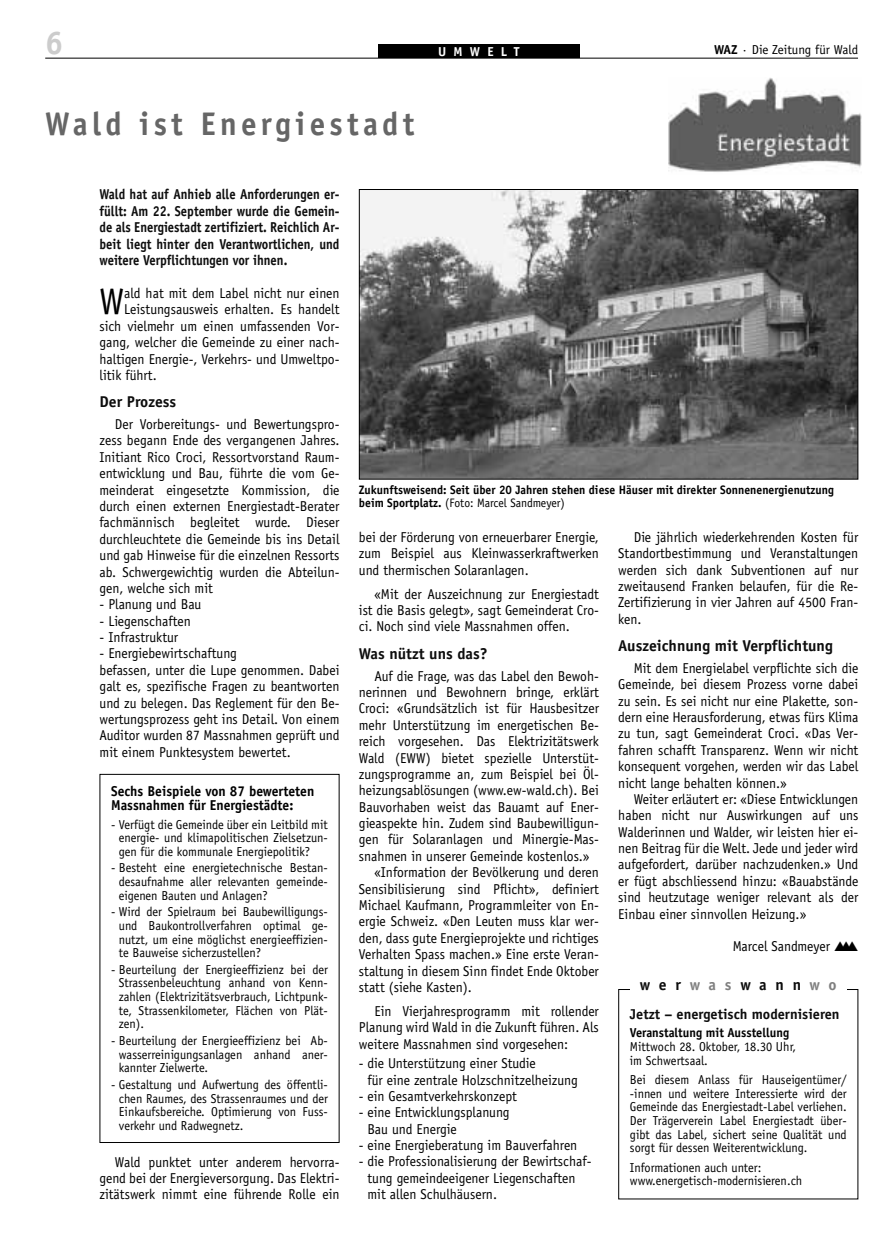
<style>
.page{position:relative;width:893px;height:1253px;background:#fff}
.page>*{position:absolute;margin:0;border:0;box-sizing:border-box;transform-origin:0 0}
.t1{font:36.9px "Officina Sans";color:#000;scale:.95 1}
.t2{font:700 32.7px "Officina Sans";letter-spacing:.14em;color:#666;scale:.95 1}
.t3{font:700 32.7px "Officina Sans";color:#ccc}
.t4{font:700 15.75px "Officina Sans";color:#0d0d0d}
.t5{font:700 15.75px "Officina Sans";letter-spacing:.555em;color:#0d0d0d}
.t6{font:14.4px/16.4px "Officina Sans";color:#000;text-align:justify;scale:.95 1}
.t7{font:700 14.4px/16.4px "Officina Sans";color:#0d0d0d;text-align:justify;scale:.88 1}
.t8{font:700 14.4px/14.4px "Officina Sans";color:#000;scale:.95 1}
.t9{font:700 14.4px "Officina Sans";color:#0d0d0d}
.t10{font:12.9px/13.6px "Officina Sans";color:#000;text-align:justify;scale:.95 1}
.t11{font:700 12.9px "Officina Sans";color:#000;scale:.95 1}
.t12{font:12.9px "Officina Sans";color:#000}
.t13{font:700 12.9px "Officina Sans";letter-spacing:.555em;color:#fff}
.t14{font:700 12.3px/12.9px "Officina Sans";color:#000;scale:.95 1}
.s1{font-weight:700}
.s2{font-weight:400}
.s3{color:#808080}
</style>
<div class="page">
<hr style="left:45px;top:58px;width:813px;height:1px;background:#000">
<div style="left:378px;top:44px;width:201px;height:14px;background:#000"></div>
<img style="left:361px;top:191px;width:495px;height:286px">
<div style="left:359px;top:189px;width:499px;height:290px;border:1px solid #000"></div>
<div style="left:618px;top:989px;width:240px;height:210px;border:1px solid #000"></div>
<div style="left:630px;top:978px;width:216px;height:15px;background:#fff"></div>
<div style="left:665px;top:77px;width:196px;height:98px;background:linear-gradient(to bottom,#fff,#fff)"></div>
<img style="left:669px;top:77px;width:192px;height:98px">
<h2 class="t3" style="left:45px;top:30px;width:20px">6</h2>
<h2 class="t2" style="left:45px;top:112px;width:390px">Wald ist Energiestadt</h2>
<p class="t7" style="left:99px;top:188px;width:274px">Wald hat auf Anhieb alle Anforderungen er&shy;füllt: Am 22. September wurde die Gemein&shy;de als Energiestadt zertifiziert. Reichlich Ar&shy;beit liegt hinter den Verantwortlichen, und weitere Verpflichtungen vor ihnen.</p>
<p class="t13" style="left:438px;top:46px;width:83px">UMWELT</p>
<p class="t12" style="left:714px;top:45px;width:146px"><span class="s1">WAZ</span> · Die Zeitung für Wald</p>
<h1 class="t1" style="left:99px;top:288px;width:28px">W</h1>
<p class="t6" style="left:124px;top:286px;width:228px">ald hat mit dem Label nicht nur einen</p>
<p class="t6" style="left:124px;top:302px;width:228px">Leistungsausweis erhalten. Es handelt</p>
<p class="t6" style="left:99px;top:319px;width:254px">sich vielmehr um einen umfassenden Vor-</p>
<p class="t6" style="left:99px;top:335px;width:254px">gang, welcher die Gemeinde zu einer nach-</p>
<p class="t6" style="left:99px;top:352px;width:254px">haltigen Energie-, Verkehrs- und Umweltpo-</p>
<p class="t6" style="left:99px;top:368px;width:62px">litik führt.</p>
<p class="t4" style="left:99px;top:396px;width:78px">Der Prozess</p>
<p class="t6" style="left:99px;top:417px;width:254px;text-indent:15px">Der Vorbereitungs- und Bewertungspro&shy;zess begann Ende des vergangenen Jahres.<br>Initiant Rico Croci, Ressortvorstand Raum&shy;entwicklung und Bau, führte die vom Ge&shy;meinderat eingesetzte Kommission, die durch einen externen Energiestadt-Berater fachmännisch begleitet wurde. Dieser durchleuchtete die Gemeinde bis ins Detail und gab Hinweise für die einzelnen Ressorts ab. Schwergewichtig wurden die Abteilun&shy;gen, welche sich mit</p>
<p class="t6" style="left:99px;top:597px;width:109px">- Planung und Bau</p>
<p class="t6" style="left:99px;top:614px;width:98px">- Liegenschaften</p>
<p class="t6" style="left:99px;top:630px;width:84px">- Infrastruktur</p>
<p class="t6" style="left:99px;top:646px;width:254px;text-align:left">- Energiebewirtschaftung<br>befassen, unter die Lupe genommen. Dabei galt es, spezifische Fragen zu beantworten und zu belegen. Das Reglement für den Be&shy;wertungsprozess geht ins Detail. Von einem Auditor wurden 87 Massnahmen geprüft und mit einem Punktesystem bewertet.</p>
<p class="t8" style="left:111px;top:785px;width:215px">Sechs Beispiele von 87 bewerteten<br>Massnahmen für Energiestädte:</p>
<p class="t10" style="left:119px;top:818px;width:221px;text-indent:-8px">- Verfügt die Gemeinde über ein Leitbild mit energie- und klimapolitischen Zielsetzun&shy;gen für die kommunale Energiepolitik?</p>
<p class="t10" style="left:119px;top:862px;width:221px;text-indent:-8px">- Besteht eine energietechnische Bestan&shy;desaufnahme aller relevanten gemeinde&shy;eigenen Bauten und Anlagen?</p>
<p class="t10" style="left:119px;top:906px;width:221px;text-indent:-8px">- Wird der Spielraum bei Baubewilligungs&shy;und Baukontrollverfahren optimal ge&shy;nutzt, um eine möglichst energieeffizien&shy;te Bauweise sicherzustellen?</p>
<p class="t10" style="left:119px;top:963px;width:221px;text-indent:-8px">- Beurteilung der Energieeffizienz bei der Strassenbeleuchtung anhand von Kenn&shy;zahlen (Elektrizitätsverbrauch, Lichtpunk&shy;te, Strassenkilometer, Flächen von Plät&shy;zen).</p>
<p class="t10" style="left:119px;top:1034px;width:221px;text-indent:-8px">- Beurteilung der Energieeffizienz bei Ab&shy;wasserreinigungsanlagen anhand aner&shy;kannter Zielwerte.</p>
<p class="t10" style="left:119px;top:1078px;width:221px;text-indent:-8px">- Gestaltung und Aufwertung des öffentli&shy;chen Raumes, des Strassenraumes und der Einkaufsbereiche. Optimierung von Fuss&shy;verkehr und Radwegnetz.</p>
<p class="t6" style="left:99px;top:1154px;width:254px;text-indent:15px">Wald punktet unter anderem hervorra&shy;gend bei der Energieversorgung. Das Elektri&shy;zitätswerk nimmt eine führende Rolle ein</p>
<p class="t14" style="left:359px;top:484px;width:501px">Zukunftsweisend: Seit über 20 Jahren stehen diese Häuser mit direkter Sonnenenergienutzung beim Sportplatz. <span class="s2">(Foto: Marcel Sandmeyer)</span></p>
<p class="t6" style="left:359px;top:530px;width:254px">bei der Förderung von erneuerbarer Energie, zum Beispiel aus Kleinwasserkraftwerken und thermischen Solaranlagen.</p>
<p class="t6" style="left:359px;top:587px;width:254px;text-indent:15px">«Mit der Auszeichnung zur Energiestadt ist die Basis gelegt», sagt Gemeinderat Cro&shy;ci. Noch sind viele Massnahmen offen.</p>
<p class="t4" style="left:359px;top:647px;width:130px">Was nützt uns das?</p>
<p class="t6" style="left:374px;top:668px;width:238px">Auf die Frage, was das Label den Bewoh-</p>
<p class="t6" style="left:359px;top:685px;width:254px">nerinnen und Bewohnern bringe, erklärt</p>
<p class="t6" style="left:359px;top:701px;width:254px">Croci: «Grundsätzlich ist für Hausbesitzer</p>
<p class="t6" style="left:359px;top:718px;width:254px">mehr Unterstützung im energetischen Be-</p>
<p class="t6" style="left:359px;top:734px;width:254px">reich vorgesehen. Das Elektrizitätswerk</p>
<p class="t6" style="left:359px;top:750px;width:254px">Wald (EWW) bietet spezielle Unterstüt-</p>
<p class="t6" style="left:359px;top:767px;width:254px">zungsprogramme an, zum Beispiel bei Öl-</p>
<p class="t6" style="left:359px;top:783px;width:254px">heizungsablösungen (www.ew-wald.ch). Bei</p>
<p class="t6" style="left:359px;top:799px;width:254px">Bauvorhaben weist das Bauamt auf Ener-</p>
<p class="t6" style="left:359px;top:816px;width:254px">gieaspekte hin. Zudem sind Baubewilligun-</p>
<p class="t6" style="left:359px;top:832px;width:254px">gen für Solaranlagen und Minergie-Mas-</p>
<p class="t6" style="left:359px;top:849px;width:244px">snahmen in unserer Gemeinde kostenlos.»</p>
<p class="t6" style="left:374px;top:865px;width:238px">«Information der Bevölkerung und deren</p>
<p class="t6" style="left:359px;top:881px;width:254px">Sensibilisierung sind Pflicht», definiert</p>
<p class="t6" style="left:359px;top:898px;width:254px">Michael Kaufmann, Programmleiter von En-</p>
<p class="t6" style="left:359px;top:914px;width:254px">ergie Schweiz. «Den Leuten muss klar wer-</p>
<p class="t6" style="left:359px;top:931px;width:254px">den, dass gute Energieprojekte und richtiges</p>
<p class="t6" style="left:359px;top:947px;width:254px">Verhalten Spass machen.» Eine erste Veran-</p>
<p class="t6" style="left:359px;top:963px;width:254px">staltung in diesem Sinn findet Ende Oktober</p>
<p class="t6" style="left:359px;top:980px;width:120px">statt (siehe Kasten).</p>
<p class="t6" style="left:359px;top:1004px;width:254px;text-indent:15px">Ein Vierjahresprogramm mit rollender Planung wird Wald in die Zukunft führen. Als weitere Massnahmen sind vorgesehen:</p>
<p class="t6" style="left:367px;top:1056px;width:223px;text-indent:-9px">- die Unterstützung einer Studie<br>für eine zentrale Holzschnitzelheizung</p>
<p class="t6" style="left:359px;top:1089px;width:168px">- ein Gesamtverkehrskonzept</p>
<p class="t6" style="left:367px;top:1105px;width:151px;text-indent:-9px">- eine Entwicklungsplanung<br>Bau und Energie</p>
<p class="t6" style="left:359px;top:1138px;width:231px">- eine Energieberatung im Bauverfahren</p>
<p class="t6" style="left:367px;top:1154px;width:237px;text-align:left;text-indent:-9px">- die Professionalisierung der Bewirtschaf&shy;tung gemeindeeigener Liegenschaften mit allen Schulhäusern.</p>
<p class="t6" style="left:618px;top:530px;width:254px;text-indent:15px">Die jährlich wiederkehrenden Kosten für Standortbestimmung und Veranstaltungen werden sich dank Subventionen auf nur zweitausend Franken belaufen, für die Re-Zertifizierung in vier Jahren auf 4500 Fran&shy;ken.</p>
<p class="t4" style="left:618px;top:639px;width:216px">Auszeichnung mit Verpflichtung</p>
<p class="t6" style="left:618px;top:661px;width:254px;text-indent:15px">Mit dem Energielabel verpflichte sich die Gemeinde, bei diesem Prozess vorne dabei zu sein. Es sei nicht nur eine Plakette, son&shy;dern eine Herausforderung, etwas fürs Klima zu tun, sagt Gemeinderat Croci. «Das Ver&shy;fahren schafft Transparenz. Wenn wir nicht konsequent vorgehen, werden wir das Label nicht lange behalten können.»</p>
<p class="t6" style="left:618px;top:792px;width:254px;text-indent:15px">Weiter erläutert er: «Diese Entwicklungen haben nicht nur Auswirkungen auf uns Walderinnen und Walder, wir leisten hier ei&shy;nen Beitrag für die Welt. Jede und jeder wird aufgefordert, darüber nachzudenken.» Und er fügt abschliessend hinzu: «Bauabstände sind heutzutage weniger relevant als der Einbau einer sinnvollen Heizung.»</p>
<p class="t6" style="left:732px;top:939px;width:134px">Marcel Sandmeyer ▲▲▲</p>
<p class="t5" style="left:640px;top:978px;width:198px">wer<span class="s3">was</span>wann<span class="s3">wo</span></p>
<p class="t9" style="left:630px;top:1008px;width:211px">Jetzt – energetisch modernisieren</p>
<p class="t11" style="left:630px;top:1027px;width:169px">Veranstaltung mit Ausstellung</p>
<p class="t10" style="left:630px;top:1040px;width:177px">Mittwoch 28. Oktober, 18.30 Uhr, im Schwertsaal.</p>
<p class="t10" style="left:630px;top:1073px;width:230px">Bei diesem Anlass für Hauseigentümer/ -innen und weitere Interessierte wird der Gemeinde das Energiestadt-Label verliehen.<br>Der Trägerverein Label Energiestadt über&shy;gibt das Label, sichert seine Qualität und sorgt für dessen Weiterentwicklung.</p>
<p class="t10" style="left:630px;top:1161px;width:183px">Informationen auch unter: www.energetisch-modernisieren.ch</p>
</div>
